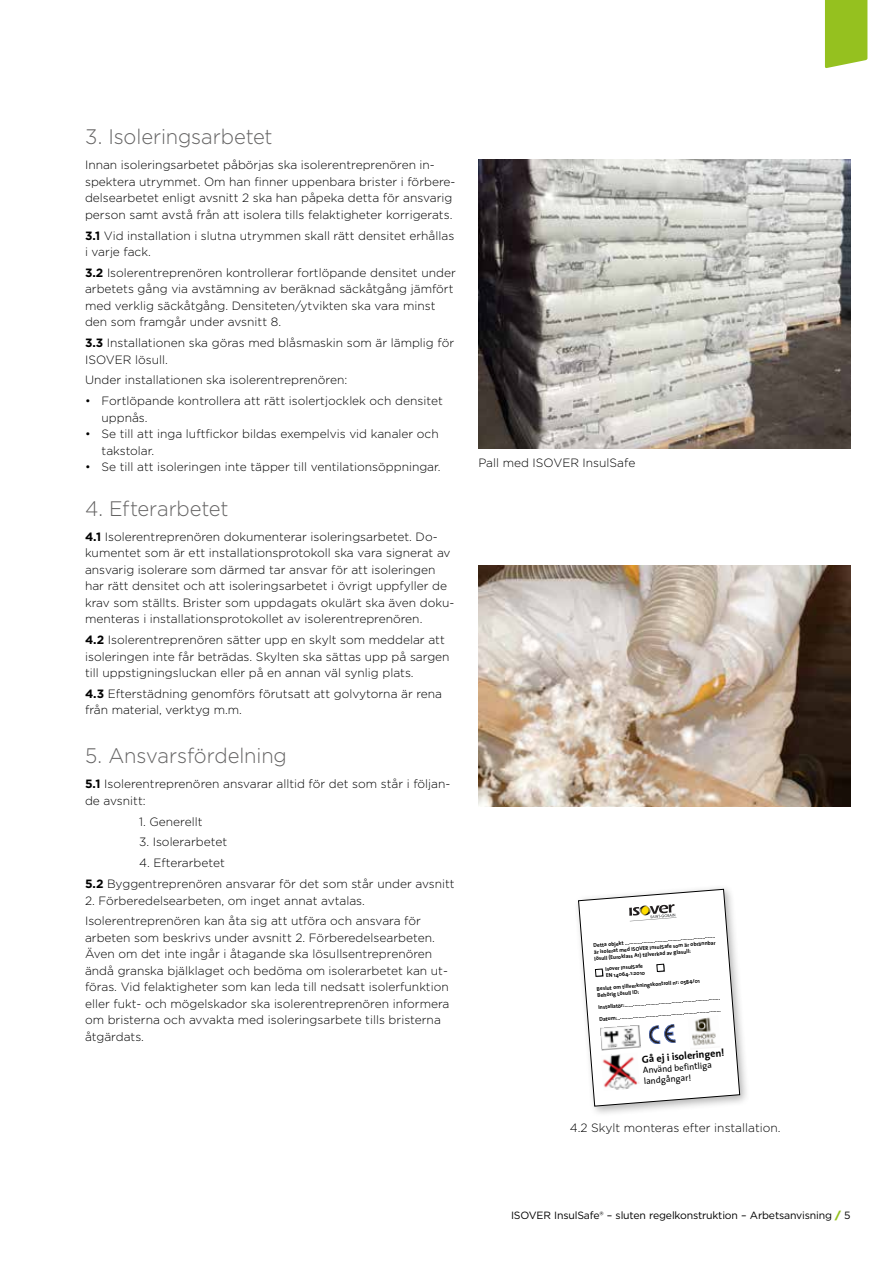
<style>
.page{position:relative;width:893px;height:1263px;background:#fff}
.page>*{position:absolute;margin:0;border:0;box-sizing:border-box;transform-origin:0 0}
.t1{font:300 21px "Gotham";letter-spacing:-.005em;color:#646363;scale:.96 1}
.t2{font:300 12px/16.5px "Gotham";color:#000}
.t3{font:10.5px "Gotham";letter-spacing:-.015em;color:#000}
.t4{font:700 10.2px "The Sans";color:#000}
.t5{font:9px/10.6px "The Sans";color:#000}
.t6{font:700 5.55px/6.6px "The Sans";color:#000}
.s1{font-weight:700}
.s2{font-weight:900;color:#95c11f}
</style>
<div class="page">
<div style="left:825px;top:0;width:42px;height:68px;background:#95c11f"></div>
<img style="left:478px;top:566px;width:372px;height:240px">
<img style="left:478px;top:159px;width:372px;height:290px">
<div style="left:573px;top:884px;width:178px;height:233px;background:#000;opacity:.3"></div>
<svg style="left:578px;top:888px;width:162px;height:219px"></svg>
<h1 class="t1" style="left:85px;top:124px;width:197px">3. Isoleringsarbetet</h1>
<p class="t2" style="left:85px;top:157px;width:372px">Innan isoleringsarbetet påbörjas ska isolerentreprenören in&shy;spektera utrymmet. Om han finner uppenbara brister i förbere&shy;delsearbetet enligt avsnitt 2 ska han påpeka detta för ansvarig person samt avstå från att isolera tills felaktigheter korrigerats.</p>
<p class="t2" style="left:85px;top:227px;width:371px"><span class="s1">3.1</span> Vid installation i slutna utrymmen skall rätt densitet erhållas i varje fack.</p>
<p class="t2" style="left:85px;top:264px;width:372px"><span class="s1">3.2</span> Isolerentreprenören kontrollerar fortlöpande densitet under arbetets gång via avstämning av beräknad säckåtgång jämfört med verklig säckåtgång. Densiteten/ytvikten ska vara minst den som framgår under avsnitt 8.</p>
<p class="t2" style="left:85px;top:334px;width:371px"><span class="s1">3.3</span> Installationen ska göras med blåsmaskin som är lämplig för<br>ISOVER lösull.</p>
<p class="t2" style="left:85px;top:372px;width:264px">Under installationen ska isolerentreprenören:</p>
<p class="t2" style="left:102px;top:392px;width:343px;text-indent:-16px">• Fortlöpande kontrollera att rätt isolertjocklek och densitet uppnås.</p>
<p class="t2" style="left:102px;top:425px;width:339px;text-indent:-16px">• Se till att inga luftfickor bildas exempelvis vid kanaler och takstolar.</p>
<p class="t2" style="left:85px;top:458px;width:357px">• Se till att isoleringen inte täpper till ventilationsöppningar.</p>
<h1 class="t1" style="left:85px;top:495px;width:151px">4. Efterarbetet</h1>
<p class="t2" style="left:85px;top:528px;width:371px"><span class="s1">4.1</span> Isolerentreprenören dokumenterar isoleringsarbetet. Do&shy;kumentet som är ett installationsprotokoll ska vara signerat av ansvarig isolerare som därmed tar ansvar för att isoleringen har rätt densitet och att isoleringsarbetet i övrigt uppfyller de krav som ställts. Brister som uppdagats okulärt ska även doku&shy;menteras i installationsprotokollet av isolerentreprenören.</p>
<p class="t2" style="left:85px;top:631px;width:366px"><span class="s1">4.2</span> Isolerentreprenören sätter upp en skylt som meddelar att isoleringen inte får beträdas. Skylten ska sättas upp på sargen till uppstigningsluckan eller på en annan väl synlig plats.</p>
<p class="t2" style="left:85px;top:685px;width:359px"><span class="s1">4.3</span> Efterstädning genomförs förutsatt att golvytorna är rena från material, verktyg m.m.</p>
<h1 class="t1" style="left:85px;top:743px;width:212px">5. Ansvarsfördelning</h1>
<p class="t2" style="left:85px;top:776px;width:367px"><span class="s1">5.1</span> Isolerentreprenören ansvarar alltid för det som står i följan&shy;de avsnitt:</p>
<p class="t2" style="left:139px;top:813px;width:65px">1. Generellt</p>
<p class="t2" style="left:139px;top:834px;width:90px">3. Isolerarbetet</p>
<p class="t2" style="left:85px;top:852px;width:371px;line-height:20.7px;text-indent:54px">4. Efterarbetet<br><span class="s1">5.2</span> Byggentreprenören ansvarar för det som står under avsnitt</p>
<p class="t2" style="left:85px;top:889px;width:337px;line-height:20.7px">2. Förberedelsearbeten, om inget annat avtalas.<br>Isolerentreprenören kan åta sig att utföra och ansvara för</p>
<p class="t2" style="left:85px;top:929px;width:366px">arbeten som beskrivs under avsnitt 2. Förberedelsearbeten.<br>Även om det inte ingår i åtagande ska lösullsentreprenören ändå granska bjälklaget och bedöma om isolerarbetet kan ut&shy;föras. Vid felaktigheter som kan leda till nedsatt isolerfunktion eller fukt- och mögelskador ska isolerentreprenören informera om bristerna och avvakta med isoleringsarbete tills bristerna åtgärdats.</p>
<p class="t2" style="left:478px;top:454px;width:159px">Pall med ISOVER InsulSafe</p>
<p class="t6" style="left:593px;top:942px;width:124px;text-align:justify;rotate:-5deg">Detta objekt ............................................................... är isolerat med ISOVER InsulSafe som är obrännbar lösull (Euroklass A1) tillverkad av glasull:</p>
<p class="t6" style="left:605px;top:965px;width:41px;rotate:-5deg">Isover InsulSafe<br>EN 14064-1:2010</p>
<p class="t6" style="left:596px;top:986px;width:105px;rotate:-5deg">Beslut om tillverkningskontroll nr: 0584/01<br>Behörig Lösull ID:</p>
<p class="t6" style="left:598px;top:1002px;width:124px;line-height:12px;rotate:-5deg">Installatör:...................................................................<br>Datum:.........................................................................</p>
<p class="t4" style="left:641px;top:1051px;width:84px;rotate:-5deg">Gå ej i isoleringen!</p>
<p class="t5" style="left:642px;top:1065px;width:71px;rotate:-5deg">Använd befintliga landgångar!</p>
<p class="t2" style="left:570px;top:1119px;width:212px">4.2 Skylt monteras efter installation.</p>
<p class="t3" style="left:511px;top:1208px;width:341px">ISOVER InsulSafe® – sluten regelkonstruktion – Arbetsanvisning <span class="s2">/</span> 5</p>
</div>
